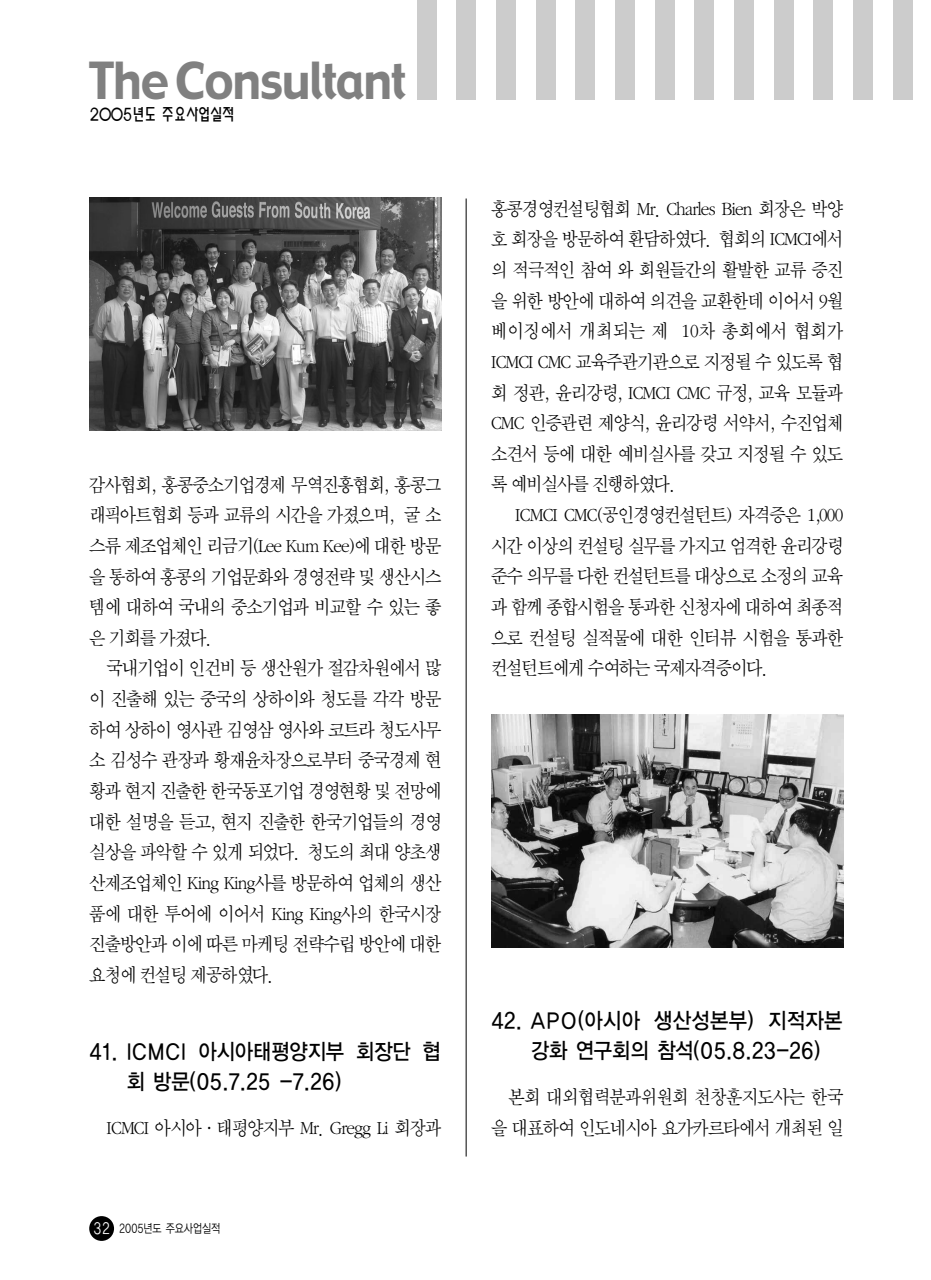
<style>
.page{position:relative;width:931px;height:1280px;background:#fff}
.page>*{position:absolute;margin:0;border:0;box-sizing:border-box;transform-origin:0 0}
.t1{font:49.88px "Gadget";letter-spacing:-.025em;color:#808080;scale:.95 1}
.t2{font:21.88px/30.6px "YGO13";letter-spacing:-.05em;color:#000;scale:.9 1}
.t3{font:21.88px/30.6px "YGO13";letter-spacing:-.075em;color:#000;scale:.9 1}
.t4{font:20.12px/30.6px "Sand Sm";letter-spacing:-.045em;color:#000;text-align:justify;scale:.9 1}
.t5{font:15.75px "Yhead L";letter-spacing:-.1em;color:#000;scale:.85 1}
.t6{font:12.25px "YGO12";letter-spacing:-.07em;color:#000;scale:.8 1}
.s1{font-size:15.75px;color:#fff}
</style>
<div class="page">
<div style="left:89px;top:1215px;width:25px;height:25px;background:#000;border-radius:50%"></div>
<hr style="left:466px;top:198px;width:1px;height:958px;background:#000">
<img style="left:491px;top:714px;width:352px;height:233px">
<div style="left:456px;top:0;width:20px;height:99px;background:#ccc"></div>
<div style="left:417px;top:0;width:20px;height:99px;background:#ccc"></div>
<div style="left:496px;top:0;width:20px;height:99px;background:#ccc"></div>
<div style="left:536px;top:0;width:20px;height:99px;background:#ccc"></div>
<div style="left:575px;top:0;width:20px;height:99px;background:#ccc"></div>
<div style="left:615px;top:0;width:20px;height:99px;background:#ccc"></div>
<div style="left:655px;top:0;width:20px;height:99px;background:#ccc"></div>
<div style="left:694px;top:0;width:20px;height:99px;background:#ccc"></div>
<div style="left:734px;top:0;width:20px;height:99px;background:#ccc"></div>
<div style="left:774px;top:0;width:20px;height:99px;background:#ccc"></div>
<div style="left:814px;top:0;width:19px;height:99px;background:#ccc"></div>
<div style="left:853px;top:0;width:20px;height:99px;background:#ccc"></div>
<div style="left:893px;top:0;width:20px;height:99px;background:#ccc"></div>
<img style="left:89px;top:197px;width:352px;height:233px">
<h1 class="t1" style="left:89px;top:62px;width:335px">The Consultant</h1>
<p class="t5" style="left:89px;top:107px;width:173px">2005년도 주요사업실적</p>
<p class="t4" style="left:89px;top:470px;width:393px">감사협회, 홍콩중소기업경제 무역진흥협회, 홍콩그 래픽아트협회 등과 교류의 시간을 가졌으며, 굴 소 스류 제조업체인 리금기(Lee Kum Kee)에 대한 방문 을 통하여 홍콩의 기업문화와 경영전략 및 생산시스 템에 대하여 국내의 중소기업과 비교할 수 있는 좋 은 기회를 가졌다.</p>
<p class="t4" style="left:89px;top:654px;width:393px;text-indent:17px">국내기업이 인건비 등 생산원가 절감차원에서 많 이 진출해 있는 중국의 상하이와 청도를 각각 방문 하여 상하이 영사관 김영삼 영사와 코트라 청도사무 소 김성수 관장과 황재윤차장으로부터 중국경제 현 황과 현지 진출한 한국동포기업 경영현황 및 전망에 대한 설명을 듣고, 현지 진출한 한국기업들의 경영 실상을 파악할 수 있게 되었다. 청도의 최대 양초생 산제조업체인 King King사를 방문하여 업체의 생산 품에 대한 투어에 이어서 King King사의 한국시장 진출방안과 이에 따른 마케팅 전략수립 방안에 대한 요청에 컨설팅 제공하였다.</p>
<p class="t3" style="left:126px;top:1036px;width:352px;text-indent:-37px">41. ICMCI 아시아태평양지부 회장단 협 회 방문(05.7.25 -7.26)</p>
<p class="t4" style="left:107px;top:1113px;width:374px">ICMCI 아시아·태평양지부 Mr. Gregg Li 회장과</p>
<p class="t6" style="left:94px;top:1222px;width:160px"><span class="s1">32</span> 2005년도 주요사업실적</p>
<p class="t4" style="left:491px;top:194px;width:393px">홍콩경영컨설팅협회 Mr. Charles Bien 회장은 박양 호 회장을 방문하여 환담하였다. 협회의 ICMCI에서 의 적극적인 참여 와 회원들간의 활발한 교류 증진 을 위한 방안에 대하여 의견을 교환한데 이어서 9월 베이징에서 개최되는 제 10차 총회에서 협회가 ICMCI CMC 교육주관기관으로 지정될 수 있도록 협 회 정관, 윤리강령, ICMCI CMC 규정, 교육 모듈과 CMC 인증관련 제양식, 윤리강령 서약서, 수진업체 소견서 등에 대한 예비실사를 갖고 지정될 수 있도 록 예비실사를 진행하였다.</p>
<p class="t4" style="left:491px;top:501px;width:393px;text-indent:24px">ICMCI CMC(공인경영컨설턴트) 자격증은 1,000 시간 이상의 컨설팅 실무를 가지고 엄격한 윤리강령 준수 의무를 다한 컨설턴트를 대상으로 소정의 교육 과 함께 종합시험을 통과한 신청자에 대하여 최종적 으로 컨설팅 실적물에 대한 인터뷰 시험을 통과한 컨설턴트에게 수여하는 국제자격증이다.</p>
<p class="t2" style="left:530px;top:1006px;width:349px;text-indent:-39px">42. APO(아시아 생산성본부) 지적자본 강화 연구회의 참석(05.8.23-26)</p>
<p class="t4" style="left:491px;top:1083px;width:393px;text-align:right">본회 대외협력분과위원회 천창훈지도사는 한국 을 대표하여 인도네시아 요가카르타에서 개최된 일</p>
</div>
